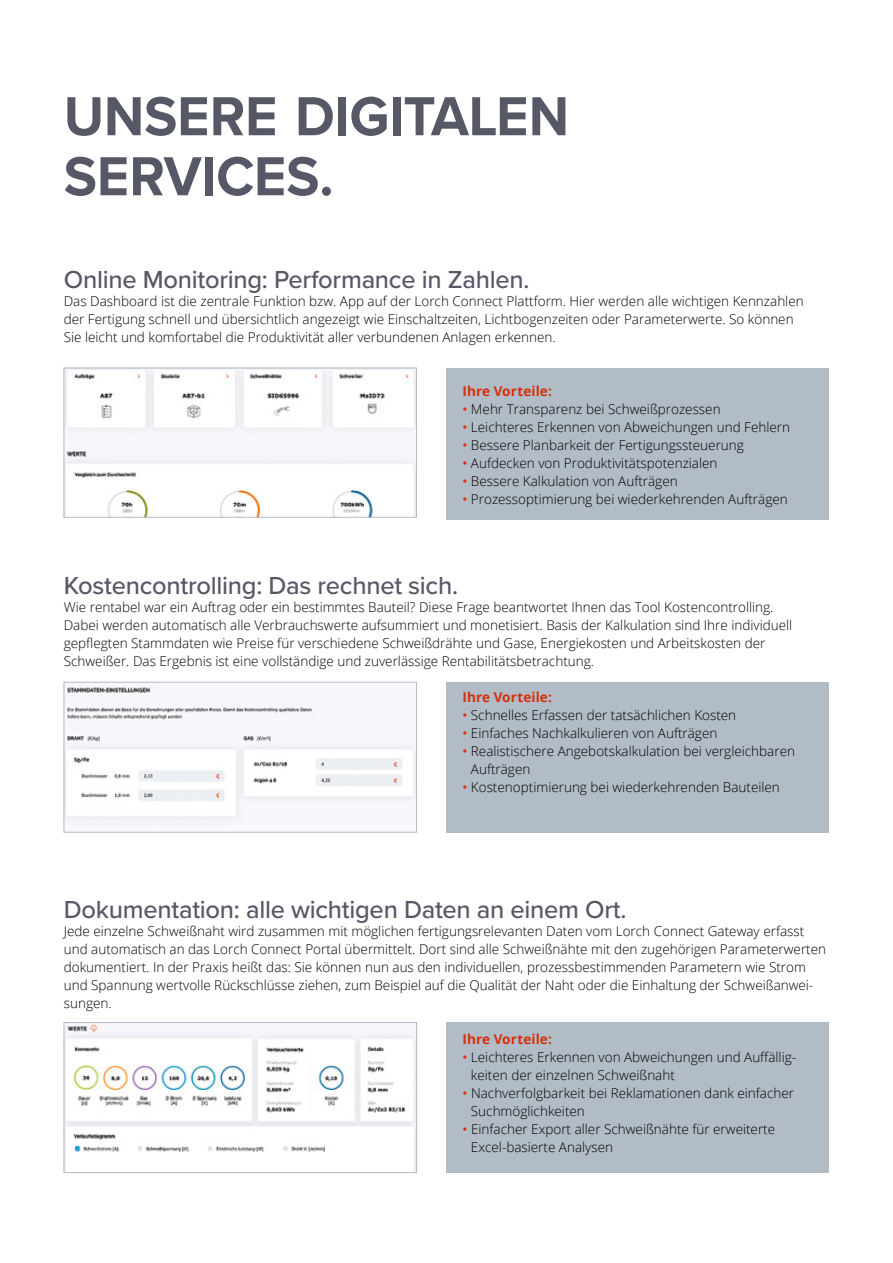
<style>
.page{position:relative;width:893px;height:1263px;background:#fff}
.page>*{position:absolute;margin:0;border:0;box-sizing:border-box;transform-origin:0 0}
.t1{font:700 57px/60px "Proxima Nova";letter-spacing:-.005em;color:#575866}
.t2{font:500 25.5px "Proxima Nova";letter-spacing:-.01em;color:#575866}
.t3{font:300 13.5px/18px "Open Sans";color:#000}
.t4{font:700 13.5px "Open Sans";letter-spacing:.01em;color:#d42f0b}
.s1{font-weight:400;color:#d42f0b}
</style>
<div class="page">
<div style="left:446px;top:368px;width:383px;height:151px;background:#b2bcc6"></div>
<div style="left:446px;top:682px;width:383px;height:150px;background:#b2bcc6"></div>
<div style="left:446px;top:1023px;width:383px;height:150px;background:#b2bcc6"></div>
<img style="left:66px;top:370px;width:349px;height:145px">
<div style="left:64px;top:368px;width:353px;height:149px;border:1px solid #b2bcc6"></div>
<img style="left:66px;top:684px;width:349px;height:139px">
<div style="left:64px;top:682px;width:353px;height:150px;border:1px solid #b2bcc6"></div>
<img style="left:66px;top:1024px;width:349px;height:147px">
<div style="left:64px;top:1022px;width:353px;height:151px;border:1px solid #b2bcc6"></div>
<h1 class="t1" style="left:64px;top:85px;width:507px">UNSERE DIGITALEN<br>SERVICES.</h1>
<h2 class="t2" style="left:64px;top:260px;width:467px">Online Monitoring: Performance in Zahlen.</h2>
<p class="t3" style="left:64px;top:292px;width:741px">Das Dashboard ist die zentrale Funktion bzw. App auf der Lorch Connect Plattform. Hier werden alle wichtigen Kennzahlen der Fertigung schnell und übersichtlich angezeigt wie Einschaltzeiten, Lichtbogenzeiten oder Parameterwerte. So können<br>Sie leicht und komfortabel die Produktivität aller verbundenen Anlagen erkennen.</p>
<p class="t4" style="left:462px;top:382px;width:91px">Ihre Vorteile:</p>
<p class="t3" style="left:462px;top:400px;width:260px"><span class="s1">•</span> Mehr Transparenz bei Schweißprozessen</p>
<p class="t3" style="left:462px;top:418px;width:329px"><span class="s1">•</span> Leichteres Erkennen von Abweichungen und Fehlern</p>
<p class="t3" style="left:462px;top:436px;width:283px"><span class="s1">•</span> Bessere Planbarkeit der Fertigungssteuerung</p>
<p class="t3" style="left:462px;top:454px;width:257px"><span class="s1">•</span> Aufdecken von Produktivitätspotenzialen</p>
<p class="t3" style="left:462px;top:472px;width:217px"><span class="s1">•</span> Bessere Kalkulation von Aufträgen</p>
<p class="t3" style="left:462px;top:490px;width:327px"><span class="s1">•</span> Prozessoptimierung bei wiederkehrenden Aufträgen</p>
<h2 class="t2" style="left:64px;top:566px;width:396px">Kostencontrolling: Das rechnet sich.</h2>
<p class="t3" style="left:64px;top:598px;width:730px">Wie rentabel war ein Auftrag oder ein bestimmtes Bauteil? Diese Frage beantwortet Ihnen das Tool Kostencontrolling.<br>Dabei werden automatisch alle Verbrauchswerte aufsummiert und monetisiert. Basis der Kalkulation sind Ihre individuell gepflegten Stammdaten wie Preise für verschiedene Schweißdrähte und Gase, Energiekosten und Arbeitskosten der Schweißer. Das Ergebnis ist eine vollständige und zuverlässige Rentabilitätsbetrachtung.</p>
<p class="t4" style="left:462px;top:688px;width:91px">Ihre Vorteile:</p>
<p class="t3" style="left:462px;top:706px;width:275px"><span class="s1">•</span> Schnelles Erfassen der tatsächlichen Kosten</p>
<p class="t3" style="left:462px;top:724px;width:256px"><span class="s1">•</span> Einfaches Nachkalkulieren von Aufträgen</p>
<p class="t3" style="left:471px;top:742px;width:326px;text-indent:-9px"><span class="s1">•</span> Realistischere Angebotskalkulation bei vergleichbaren<br>Aufträgen</p>
<p class="t3" style="left:462px;top:778px;width:319px"><span class="s1">•</span> Kostenoptimierung bei wiederkehrenden Bauteilen</p>
<h2 class="t2" style="left:64px;top:890px;width:564px">Dokumentation: alle wichtigen Daten an einem Ort.</h2>
<p class="t3" style="left:64px;top:922px;width:764px">Jede einzelne Schweißnaht wird zusammen mit möglichen fertigungsrelevanten Daten vom Lorch Connect Gateway erfasst und automatisch an das Lorch Connect Portal übermittelt. Dort sind alle Schweißnähte mit den zugehörigen Parameterwerten dokumentiert. In der Praxis heißt das: Sie können nun aus den individuellen, prozessbestimmenden Parametern wie Strom und Spannung wertvolle Rückschlüsse ziehen, zum Beispiel auf die Qualität der Naht oder die Einhaltung der Schweißanwei&shy;sungen.</p>
<p class="t4" style="left:462px;top:1030px;width:91px">Ihre Vorteile:</p>
<p class="t3" style="left:471px;top:1048px;width:327px;text-indent:-9px"><span class="s1">•</span> Leichteres Erkennen von Abweichungen und Auffällig&shy;keiten der einzelnen Schweißnaht</p>
<p class="t3" style="left:471px;top:1084px;width:325px;text-indent:-9px"><span class="s1">•</span> Nachverfolgbarkeit bei Reklamationen dank einfacher<br>Suchmöglichkeiten</p>
<p class="t3" style="left:471px;top:1120px;width:306px;text-indent:-9px"><span class="s1">•</span> Einfacher Export aller Schweißnähte für erweiterte<br>Excel-basierte Analysen</p>
</div>
